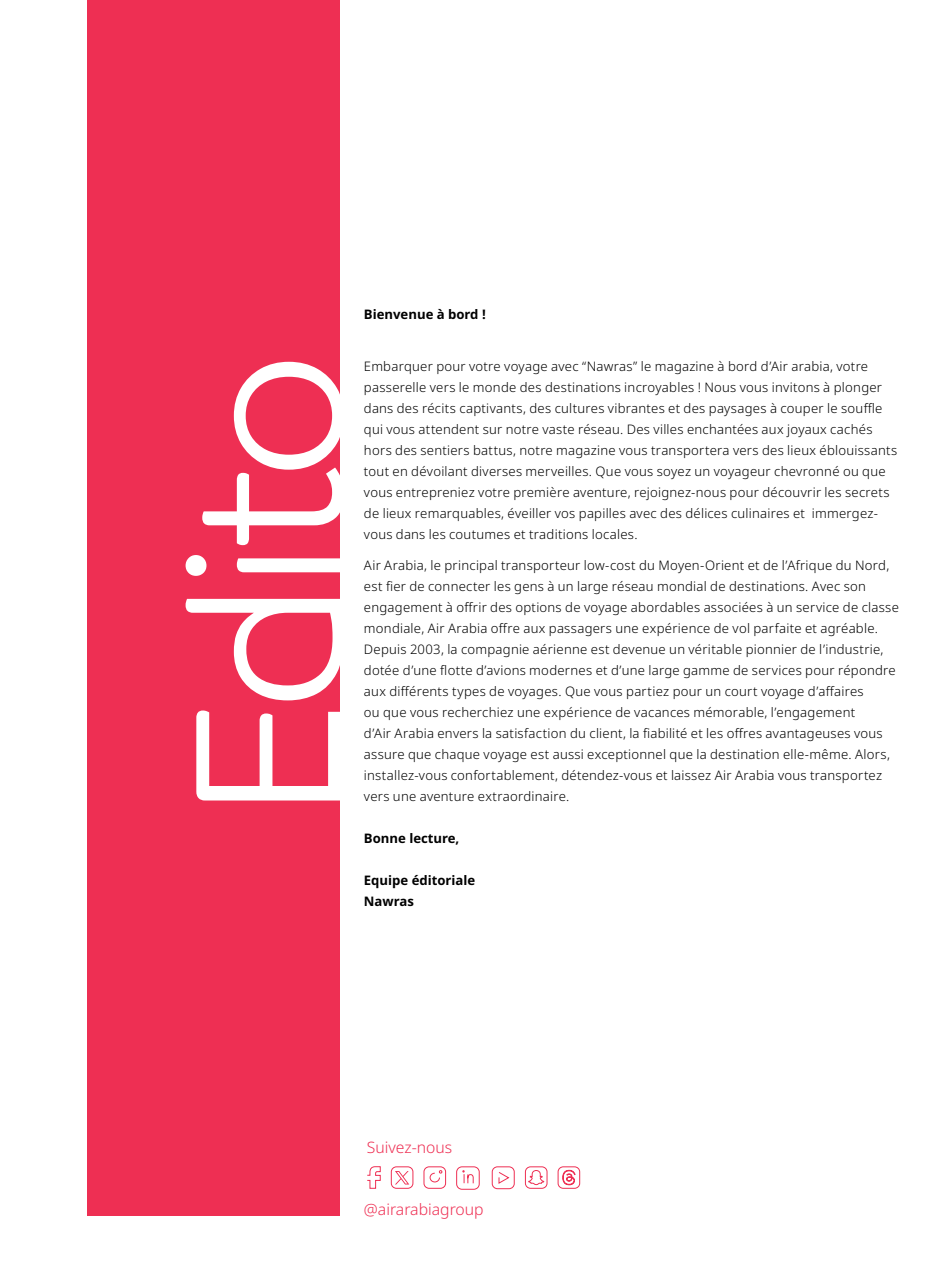
<style>
.page{position:relative;width:943px;height:1265px;background:#fff}
.page>*{position:absolute;margin:0;border:0;box-sizing:border-box;transform-origin:0 0}
.t1{font:300 210.7px "Air Arabia";color:#fff}
.t2{font:300 15.75px "Noto Sans";color:#ee2f53}
.t3{font:300 13.12px/21px "Noto Sans";letter-spacing:.02em;color:#000}
.t4{font:700 13.12px/21px "Noto Sans";color:#000}
</style>
<div class="page">
<div style="left:87px;top:0;width:252px;height:1215px;background:#ee2f53"></div>
<svg style="left:367px;top:1166px;width:14px;height:23px"></svg>
<svg style="left:423px;top:1166px;width:23px;height:23px"></svg>
<div style="left:456px;top:1166px;width:23px;height:24px;border:1px solid #ee2f53;border-radius:5px"></div>
<svg style="left:462px;top:1170px;width:12px;height:14px"></svg>
<svg style="left:491px;top:1166px;width:24px;height:24px"></svg>
<div style="left:525px;top:1166px;width:22px;height:23px;border:1px solid #ee2f53;border-radius:5px"></div>
<svg style="left:528px;top:1170px;width:16px;height:15px"></svg>
<div style="left:557px;top:1166px;width:23px;height:23px;border:1px solid #ee2f53;border-radius:5px"></div>
<svg style="left:562px;top:1170px;width:13px;height:15px"></svg>
<div style="left:391px;top:1166px;width:22px;height:23px;border:1px solid #ee2f53;border-radius:5px"></div>
<svg style="left:395px;top:1171px;width:14px;height:13px"></svg>
<h1 class="t1" style="left:145px;top:822px;width:474px;rotate:-90deg">Edito</h1>
<p class="t4" style="left:364px;top:304px;width:123px">Bienvenue à bord !</p>
<p class="t3" style="left:364px;top:356px;width:535px">Embarquer pour votre voyage avec “Nawras” le magazine à bord d’Air arabia, votre passerelle vers le monde des destinations incroyables ! Nous vous invitons à plonger dans des récits captivants, des cultures vibrantes et des paysages à couper le souffle qui vous attendent sur notre vaste réseau. Des villes enchantées aux joyaux cachés hors des sentiers battus, notre magazine vous transportera vers des lieux éblouissants tout en dévoilant diverses merveilles. Que vous soyez un voyageur chevronné ou que vous entrepreniez votre première aventure, rejoignez-nous pour découvrir les secrets de lieux remarquables, éveiller vos papilles avec des délices culinaires et immergez&shy;vous dans les coutumes et traditions locales.</p>
<p class="t3" style="left:364px;top:555px;width:536px">Air Arabia, le principal transporteur low-cost du Moyen-Orient et de l’Afrique du Nord, est fier de connecter les gens à un large réseau mondial de destinations. Avec son engagement à offrir des options de voyage abordables associées à un service de classe mondiale, Air Arabia offre aux passagers une expérience de vol parfaite et agréable.<br>Depuis 2003, la compagnie aérienne est devenue un véritable pionnier de l’industrie, dotée d’une flotte d’avions modernes et d’une large gamme de services pour répondre aux différents types de voyages. Que vous partiez pour un court voyage d’affaires<br>ou que vous recherchiez une expérience de vacances mémorable, l’engagement<br>d’Air Arabia envers la satisfaction du client, la fiabilité et les offres avantageuses vous assure que chaque voyage est aussi exceptionnel que la destination elle-même. Alors, installez-vous confortablement, détendez-vous et laissez Air Arabia vous transportez vers une aventure extraordinaire.</p>
<p class="t4" style="left:364px;top:828px;width:97px">Bonne lecture,</p>
<p class="t4" style="left:364px;top:870px;width:113px">Equipe éditoriale<br>Nawras</p>
<p class="t2" style="left:367px;top:1136px;width:87px">Suivez-nous</p>
<p class="t2" style="left:364px;top:1199px;width:121px">@airarabiagroup</p>
</div>
